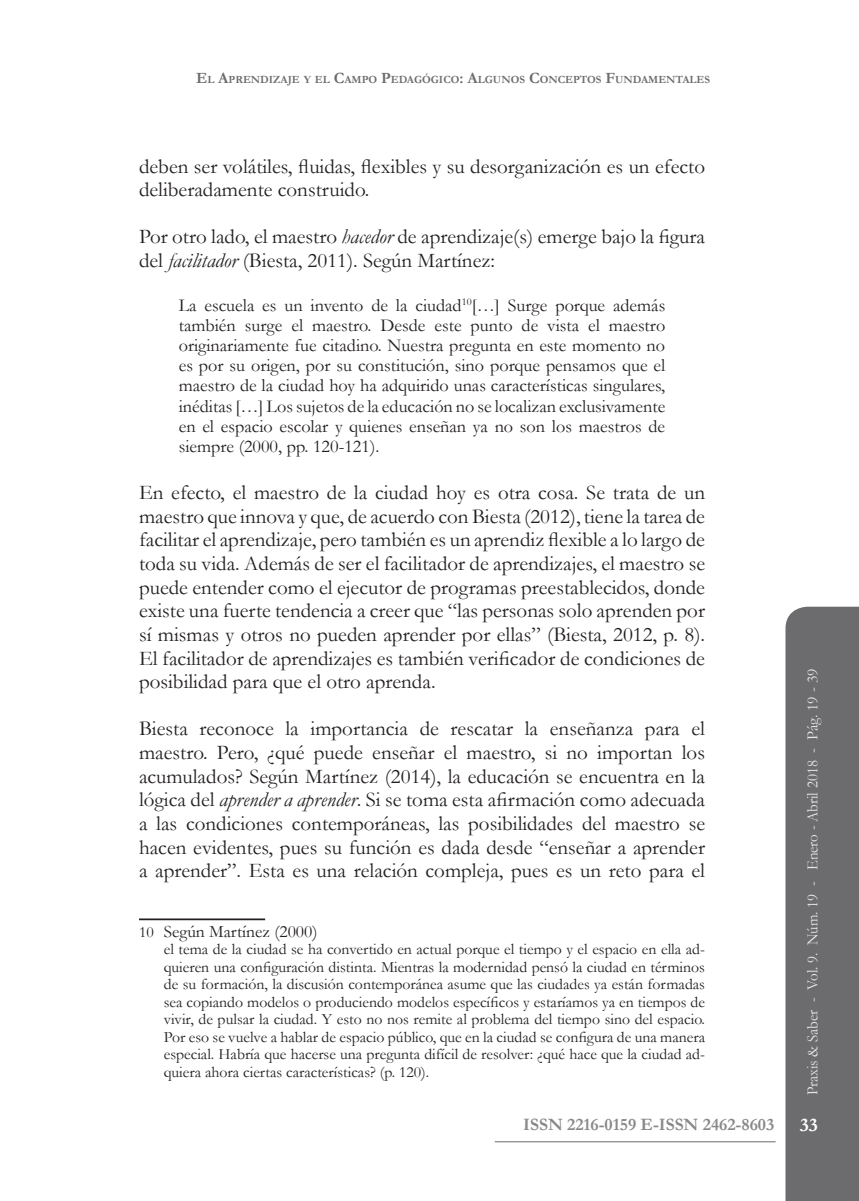
<style>
.page{position:relative;width:859px;height:1201px;background:#fff}
.page>*{position:absolute;margin:0;border:0;box-sizing:border-box;transform-origin:0 0}
.t1{font:21px/23.6px "Garamond";color:#231f20}
.t2{font:700 19.25px "Garamond";color:#fff}
.t3{font:18.2px/20.1px "Garamond";color:#231f20;text-align:justify}
.t4{font:700 17.5px "Garamond";color:#888}
.t5{font:17.5px "Garamond";color:#231f20}
.t6{font:15.75px/17.5px "Garamond";color:#231f20;text-align:justify}
.t7{font:15.75px "Garamond";color:#e6e7e9;scale:.95 1}
.t8{font:700 11.03px "Garamond";color:#6c6c6e}
.s1{font-size:15.75px}
.s2{font-style:italic}
</style>
<div class="page">
<div style="left:785px;top:606px;width:73px;height:594px;background:#6c6c6e"></div>
<hr style="left:494px;top:1141px;width:281px;height:1px;background:#6c6c6e">
<hr style="left:139px;top:918px;width:126px;height:2px;background:#231f20">
<p class="t8" style="left:196px;top:72px;width:515px"><span class="s1">E</span>L <span class="s1">A</span>PRENDIZAJE Y EL <span class="s1">C</span>AMPO <span class="s1">P</span>EDAGÓGICO<span class="s1">: A</span>LGUNOS <span class="s1">C</span>ONCEPTOS <span class="s1">F</span>UNDAMENTALES</p>
<p class="t1" style="left:139px;top:154px;width:567px">deben ser volátiles, fluidas, flexibles y su desorganización es un efecto deliberadamente construido.</p>
<p class="t1" style="left:139px;top:224px;width:567px">Por otro lado, el maestro <span class="s2">hacedor</span> de aprendizaje(s) emerge bajo la figura del <span class="s2">facilitador</span> (Biesta, 2011). Según Martínez:</p>
<p class="t3" style="left:179px;top:294px;width:488px">La escuela es un invento de la ciudad<sup>10</sup>[…] Surge porque además también surge el maestro. Desde este punto de vista el maestro originariamente fue citadino. Nuestra pregunta en este momento no es por su origen, por su constitución, sino porque pensamos que el maestro de la ciudad hoy ha adquirido unas características singulares, inéditas […] Los sujetos de la educación no se localizan exclusivamente en el espacio escolar y quienes enseñan ya no son los maestros de siempre (2000, pp. 120-121).</p>
<p class="t1" style="left:139px;top:480px;width:567px;text-align:justify">En efecto, el maestro de la ciudad hoy es otra cosa. Se trata de un maestro que innova y que, de acuerdo con Biesta (2012), tiene la tarea de facilitar el aprendizaje, pero también es un aprendiz flexible a lo largo de toda su vida. Además de ser el facilitador de aprendizajes, el maestro se puede entender como el ejecutor de programas preestablecidos, donde existe una fuerte tendencia a creer que “las personas solo aprenden por sí mismas y otros no pueden aprender por ellas” (Biesta, 2012, p. 8).<br>El facilitador de aprendizajes es también verificador de condiciones de posibilidad para que el otro aprenda.</p>
<p class="t1" style="left:139px;top:716px;width:567px;text-align:justify">Biesta reconoce la importancia de rescatar la enseñanza para el maestro. Pero, ¿qué puede enseñar el maestro, si no importan los acumulados? Según Martínez (2014), la educación se encuentra en la lógica del <span class="s2">aprender a aprender</span>. Si se toma esta afirmación como adecuada a las condiciones contemporáneas, las posibilidades del maestro se hacen evidentes, pues su función es dada desde “enseñar a aprender a aprender”. Esta es una relación compleja, pues es un reto para el</p>
<p class="t5" style="left:139px;top:919px;width:180px"><span class="s1">10</span> Según Martínez (2000)</p>
<p class="t6" style="left:164px;top:940px;width:542px">el tema de la ciudad se ha convertido en actual porque el tiempo y el espacio en ella ad&shy;quieren una configuración distinta. Mientras la modernidad pensó la ciudad en términos de su formación, la discusión contemporánea asume que las ciudades ya están formadas sea copiando modelos o produciendo modelos específicos y estaríamos ya en tiempos de vivir, de pulsar la ciudad. Y esto no nos remite al problema del tiempo sino del espacio.<br>Por eso se vuelve a hablar de espacio público, que en la ciudad se configura de una manera especial. Habría que hacerse una pregunta difícil de resolver: ¿qué hace que la ciudad ad&shy;quiera ahora ciertas características? (p. 120).</p>
<p class="t4" style="left:523px;top:1112px;width:252px">ISSN 2216-0159 E-ISSN 2462-8603</p>
<p class="t7" style="left:801px;top:1095px;width:451px;rotate:-90deg">Praxis &amp; Saber - Vol. 9. Núm. 19 - Enero - Abril 2018 - Pág. 19 - 39</p>
<p class="t2" style="left:799px;top:1112px;width:20px">33</p>
</div>
